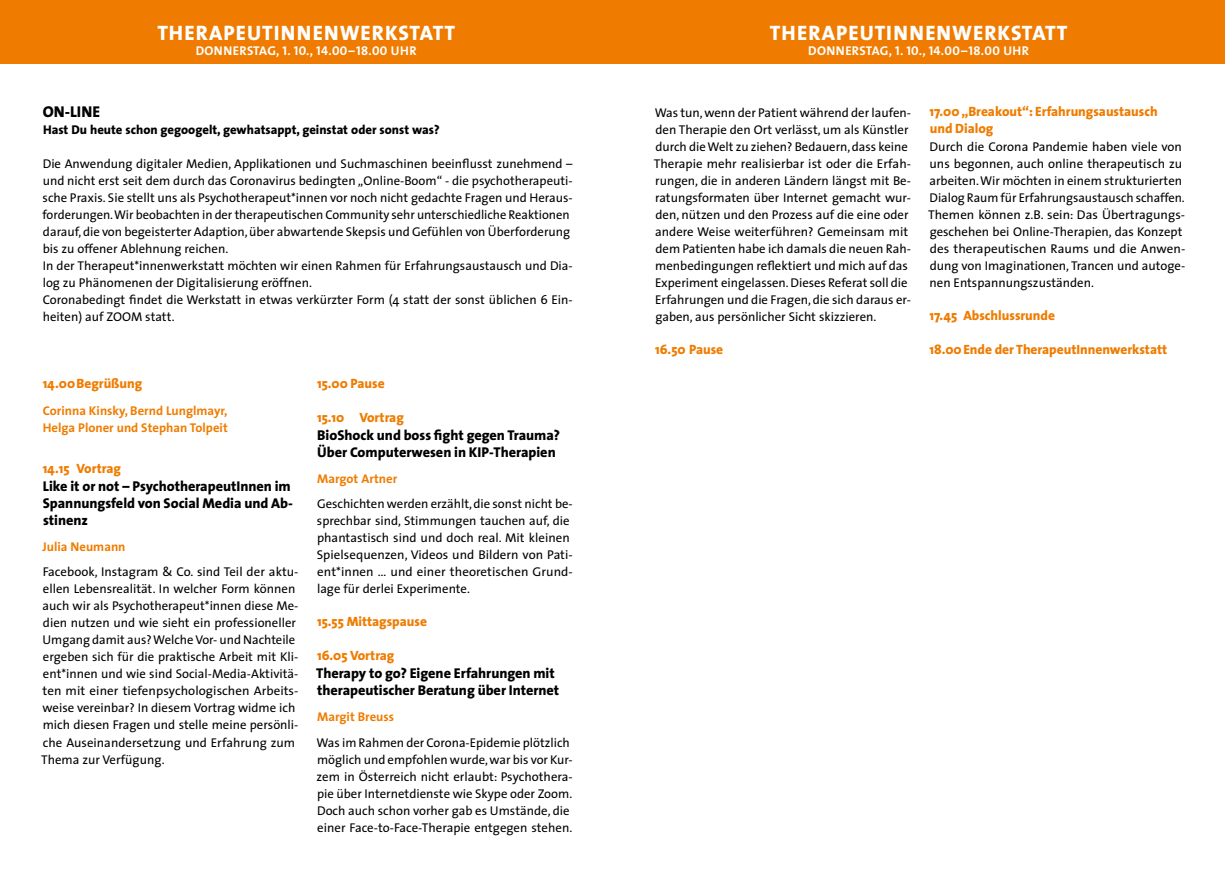
<style>
.page{position:relative;width:1225px;height:893px;background:#fff}
.page>*{position:absolute;margin:0;border:0;box-sizing:border-box;transform-origin:0 0}
.t1{font:21px "The Sans Extra Bold Caps";letter-spacing:.05em;color:#fff}
.t2{font:800 15.75px "The Sans";letter-spacing:.005em;color:#000}
.t3{font:800 14.25px/17px "The Sans";color:#000}
.t4{font:800 13.5px/17px "The Sans";color:#ef7c00}
.t5{font:12.75px/17px "The Sans";color:#000}
.t6{font:700 12.75px/17px "The Sans";color:#ef7c00}
.t7{font:12.75px "The Sans Bold Caps";letter-spacing:.025em;color:#fff}
.t8{font:800 12.75px "The Sans";color:#000}
</style>
<div class="page">
<div style="left:0;top:0;width:612px;height:64px;background:#ef7c00"></div>
<div style="left:612px;top:0;width:613px;height:64px;background:#ef7c00"></div>
<h1 class="t1" style="left:157px;top:15px;width:299px">THERAPEUTINNENWERKSTATT</h1>
<p class="t7" style="left:196px;top:40px;width:222px">DONNERSTAG, 1. 10., 14.00–18.00 UHR</p>
<p class="t2" style="left:43px;top:99px;width:59px">ON-LINE</p>
<p class="t8" style="left:43px;top:119px;width:398px">Hast Du heute schon gegoogelt, gewhatsappt, geinstat oder sonst was?</p>
<p class="t5" style="left:43px;top:155px;width:532px">Die Anwendung digitaler Medien, Applikationen und Suchmaschinen beeinflusst zunehmend – und nicht erst seit dem durch das Coronavirus bedingten „Online-Boom“ - die psychotherapeuti&shy;sche Praxis. Sie stellt uns als Psychotherapeut*innen vor noch nicht gedachte Fragen und Heraus&shy;forderungen. Wir beobachten in der therapeutischen Community sehr unterschiedliche Reaktionen darauf, die von begeisterter Adaption, über abwartende Skepsis und Gefühlen von Überforderung bis zu offener Ablehnung reichen.<br>In der Therapeut*innenwerkstatt möchten wir einen Rahmen für Erfahrungsaustausch und Dia&shy;log zu Phänomenen der Digitalisierung eröffnen.<br>Coronabedingt findet die Werkstatt in etwas verkürzter Form (4 statt der sonst üblichen 6 Ein&shy;heiten) auf ZOOM statt.</p>
<p class="t4" style="left:43px;top:374px;width:101px">14.00Begrüßung</p>
<p class="t6" style="left:43px;top:402px;width:186px">Corinna Kinsky, Bernd Lunglmayr,<br>Helga Ploner und Stephan Tolpeit</p>
<p class="t4" style="left:43px;top:459px;width:80px">14.15 Vortrag</p>
<p class="t3" style="left:43px;top:478px;width:252px">Like it or not – PsychotherapeutInnen im<br>Spannungsfeld von Social Media und Ab&shy;stinenz</p>
<p class="t6" style="left:43px;top:538px;width:84px">Julia Neumann</p>
<p class="t5" style="left:41px;top:563px;width:259px">Facebook, Instagram &amp; Co. sind Teil der aktu&shy;ellen Lebensrealität. In welcher Form können auch wir als Psychotherapeut*innen diese Me&shy;dien nutzen und wie sieht ein professioneller Umgang damit aus? Welche Vor- und Nachteile ergeben sich für die praktische Arbeit mit Kli&shy;ent*innen und wie sind Social-Media-Aktivitä&shy;ten mit einer tiefenpsychologischen Arbeits&shy;weise vereinbar? In diesem Vortrag widme ich mich diesen Fragen und stelle meine persönli&shy;che Auseinandersetzung und Erfahrung zum Thema zur Verfügung.</p>
<p class="t4" style="left:317px;top:374px;width:69px">15.00 Pause</p>
<p class="t4" style="left:317px;top:408px;width:88px">15.10 Vortrag</p>
<p class="t3" style="left:317px;top:427px;width:244px">BioShock und boss fight gegen Trauma?<br>Über Computerwesen in KIP-Therapien</p>
<p class="t6" style="left:317px;top:470px;width:82px">Margot Artner</p>
<p class="t5" style="left:317px;top:495px;width:257px">Geschichten werden erzählt, die sonst nicht be&shy;sprechbar sind, Stimmungen tauchen auf, die phantastisch sind und doch real. Mit kleinen Spielsequenzen, Videos und Bildern von Pati&shy;ent*innen … und einer theoretischen Grund&shy;lage für derlei Experimente.</p>
<p class="t4" style="left:317px;top:613px;width:111px">15.55 Mittagspause</p>
<p class="t4" style="left:317px;top:647px;width:79px">16.05 Vortrag</p>
<p class="t3" style="left:316px;top:665px;width:245px">Therapy to go? Eigene Erfahrungen mit therapeutischer Beratung über Internet</p>
<p class="t6" style="left:317px;top:708px;width:79px">Margit Breuss</p>
<p class="t5" style="left:316px;top:733px;width:258px">Was im Rahmen der Corona-Epidemie plötzlich möglich und empfohlen wurde, war bis vor Kur&shy;zem in Österreich nicht erlaubt: Psychothera&shy;pie über Internetdienste wie Skype oder Zoom.<br>Doch auch schon vorher gab es Umstände, die einer Face-to-Face-Therapie entgegen stehen.</p>
<h1 class="t1" style="left:770px;top:15px;width:299px">THERAPEUTINNENWERKSTATT</h1>
<p class="t7" style="left:808px;top:40px;width:222px">DONNERSTAG, 1. 10., 14.00–18.00 UHR</p>
<p class="t5" style="left:654px;top:104px;width:259px">Was tun, wenn der Patient während der laufen&shy;den Therapie den Ort verlässt, um als Künstler durch die Welt zu ziehen? Bedauern, dass keine Therapie mehr realisierbar ist oder die Erfah&shy;rungen, die in anderen Ländern längst mit Be&shy;ratungsformaten über Internet gemacht wur&shy;den, nützen und den Prozess auf die eine oder andere Weise weiterführen? Gemeinsam mit dem Patienten habe ich damals die neuen Rah&shy;menbedingungen reflektiert und mich auf das Experiment eingelassen. Dieses Referat soll die Erfahrungen und die Fragen, die sich daraus er&shy;gaben, aus persönlicher Sicht skizzieren.</p>
<p class="t4" style="left:655px;top:340px;width:70px">16.50 Pause</p>
<p class="t4" style="left:929px;top:102px;width:230px">17.00 „Breakout“: Erfahrungsaustausch und Dialog</p>
<p class="t5" style="left:928px;top:138px;width:259px">Durch die Corona Pandemie haben viele von uns begonnen, auch online therapeutisch zu arbeiten. Wir möchten in einem strukturierten Dialog Raum für Erfahrungsaustausch schaffen.<br>Themen können z.B. sein: Das Übertragungs&shy;geschehen bei Online-Therapien, das Konzept des therapeutischen Raums und die Anwen&shy;dung von Imaginationen, Trancen und autoge&shy;nen Entspannungszuständen.</p>
<p class="t4" style="left:929px;top:306px;width:127px">17.45 Abschlussrunde</p>
<p class="t4" style="left:929px;top:340px;width:239px">18.00Ende der TherapeutInnenwerkstatt</p>
</div>
